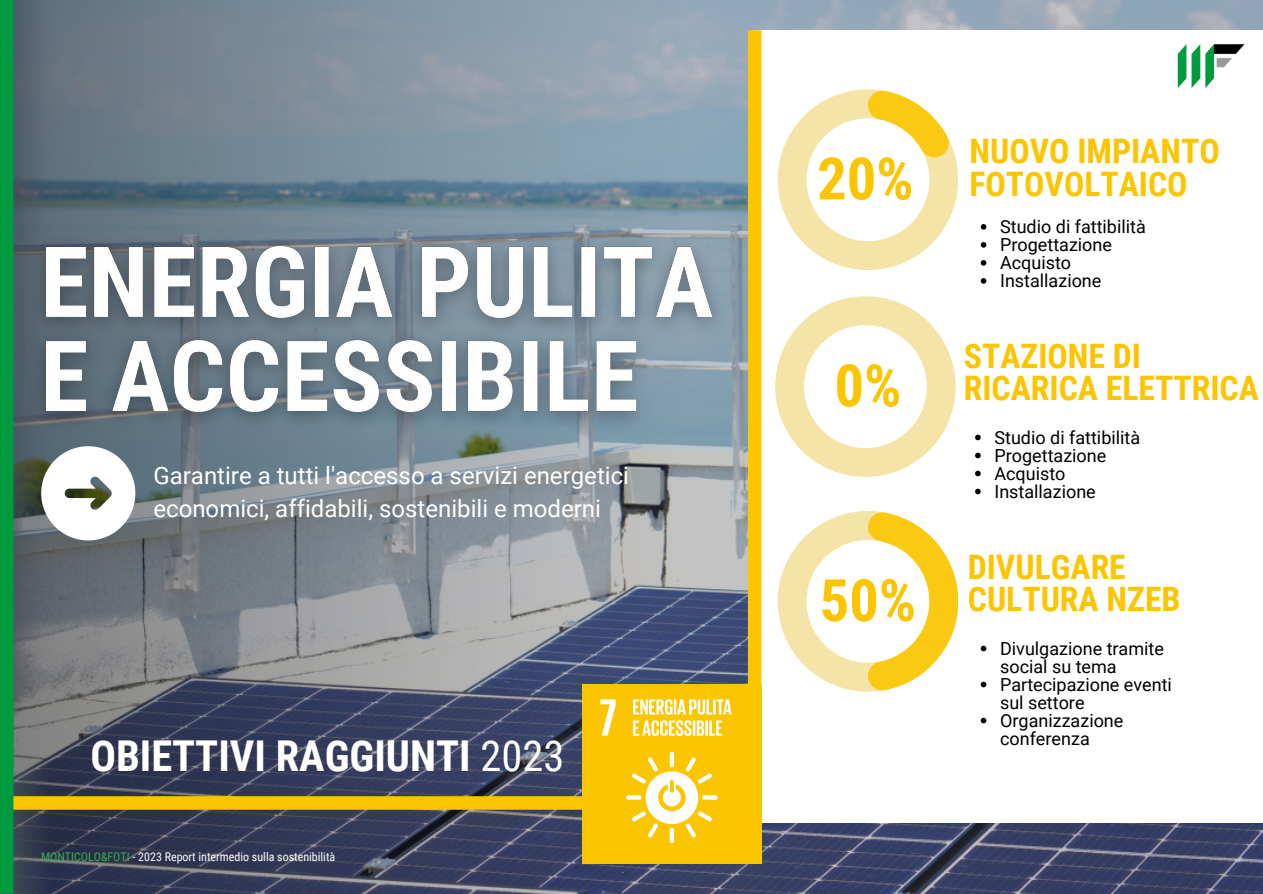
<style>
.page{position:relative;width:1263px;height:894px;background:#fff}
.page>*{position:absolute;margin:0;border:0;box-sizing:border-box;transform-origin:0 0}
.t1{font:700 58.5px "Roboto Condensed";color:#fbc501}
.t2{font:700 42.45px "Roboto Condensed";color:#fff}
.t3{font:700 33.75px/32.1px "Roboto Condensed";color:#fbc501}
.t4{font:24px/32.7px "Roboto";color:#fff}
.t5{font:18px/18px "Roboto";color:#000}
.t6{font:12px "Roboto Condensed";color:#fff}
.s1{font-weight:400}
.s2{color:#35ab53}
</style>
<div class="page">
<img style="left:13px;top:0;width:1250px;height:893px">
<div style="left:755px;top:30px;width:508px;height:792px;background:#fff"></div>
<div style="left:748px;top:30px;width:13px;height:774px;background:#fbc501"></div>
<div style="left:0;top:796px;width:697px;height:13px;background:#fbc501"></div>
<img style="left:582px;top:684px;width:179px;height:179px">
<svg style="left:41px;top:446px;width:94px;height:94px"></svg>
<svg style="left:778px;top:89px;width:180px;height:181px"></svg>
<svg style="left:775px;top:296px;width:181px;height:181px"></svg>
<svg style="left:778px;top:511px;width:180px;height:180px"></svg>
<img style="left:1178px;top:44px;width:67px;height:44px">
<div style="left:0;top:0;width:13px;height:893px;background:#009b3e"></div>
<img style="left:21px;top:225px;width:718px;height:216px">
<svg style="left:981px;top:224px;width:5px;height:5px"></svg>
<svg style="left:981px;top:242px;width:5px;height:5px"></svg>
<svg style="left:981px;top:260px;width:5px;height:5px"></svg>
<svg style="left:981px;top:278px;width:5px;height:5px"></svg>
<svg style="left:975px;top:434px;width:6px;height:6px"></svg>
<svg style="left:975px;top:452px;width:6px;height:6px"></svg>
<svg style="left:975px;top:470px;width:6px;height:6px"></svg>
<svg style="left:975px;top:488px;width:6px;height:6px"></svg>
<svg style="left:981px;top:645px;width:5px;height:6px"></svg>
<svg style="left:981px;top:681px;width:5px;height:6px"></svg>
<svg style="left:981px;top:717px;width:5px;height:6px"></svg>
<p class="t4" style="left:153px;top:459px;width:477px">Garantire a tutti l'accesso a servizi energetici economici, affidabili, sostenibili e moderni</p>
<h3 class="t2" style="left:90px;top:731px;width:476px">OBIETTIVI RAGGIUNTI <span class="s1">2023</span></h3>
<h2 class="t6" style="left:41px;top:849px;width:296px"><span class="s2">MONTICOLO&amp;FOTI</span> - 2023 Report intermedio sulla sostenibilità</h2>
<h4 class="t1" style="left:817px;top:145px;width:98px">20%</h4>
<h5 class="t1" style="left:834px;top:352px;width:68px">0%</h5>
<p class="t1" style="left:820px;top:566px;width:98px">50%</p>
<p class="t3" style="left:969px;top:136px;width:252px">NUOVO IMPIANTO<br>FOTOVOLTAICO</p>
<p class="t5" style="left:1000px;top:218px;width:147px">Studio di fattibilità</p>
<h4 class="t5" style="left:1000px;top:236px;width:113px">Progettazione</h4>
<p class="t5" style="left:1000px;top:254px;width:73px">Acquisto</p>
<p class="t5" style="left:1000px;top:272px;width:103px">Installazione</p>
<p class="t3" style="left:964px;top:340px;width:296px">STAZIONE DI<br>RICARICA ELETTRICA</p>
<p class="t5" style="left:994px;top:428px;width:147px">Studio di fattibilità</p>
<p class="t5" style="left:994px;top:446px;width:113px">Progettazione</p>
<h4 class="t5" style="left:994px;top:464px;width:73px">Acquisto</h4>
<p class="t5" style="left:994px;top:482px;width:103px">Installazione</p>
<p class="t3" style="left:968px;top:551px;width:214px">DIVULGARE<br>CULTURA NZEB</p>
<p class="t5" style="left:1000px;top:639px;width:165px">Divulgazione tramite social su tema</p>
<p class="t5" style="left:1000px;top:675px;width:173px">Partecipazione eventi sul settore</p>
<p class="t5" style="left:1000px;top:711px;width:125px">Organizzazione conferenza</p>
</div>
